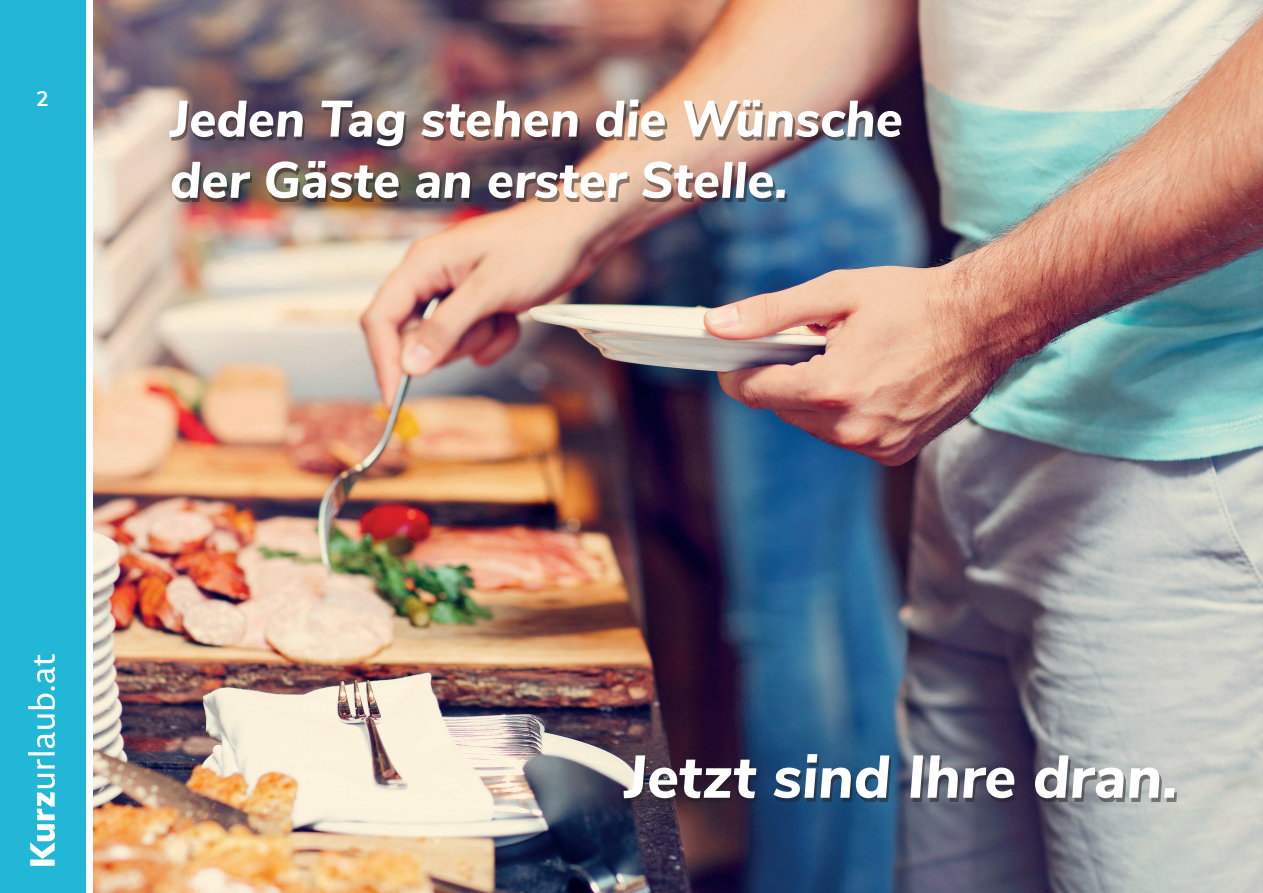
<style>
.page{position:relative;width:1263px;height:893px;background:#fff}
.page>*{position:absolute;margin:0;border:0;box-sizing:border-box;transform-origin:0 0}
.t1{font:italic 800 60px "Nunito Sans";color:#fff}
.t2{font:italic 800 51px/61.2px "Nunito Sans";color:#fff}
.t3{font:700 21px "Nunito Sans";color:#fff}
</style>
<div class="page">
<div style="left:0;top:0;width:85px;height:893px;background:#22b7d6"></div>
<svg style="left:30px;top:774px;width:25px;height:92px"></svg>
<svg style="left:37px;top:759px;width:18px;height:9px"></svg>
<hr style="left:28px;top:752px;width:27px;height:3px;background:#fff">
<svg style="left:28px;top:654px;width:27px;height:94px"></svg>
<img style="left:94px;top:0;width:1169px;height:893px">
<div style="left:171px;top:103px;width:732px;height:99px;background:#231f20;opacity:.5"></div>
<div style="left:625px;top:758px;width:551px;height:44px;background:#231f20;opacity:.5"></div>
<p class="t3" style="left:36px;top:84px;width:14px">2</p>
<p class="t2" style="left:170px;top:85px;width:734px">Jeden Tag stehen die Wünsche der Gäste an erster Stelle.</p>
<p class="t1" style="left:624px;top:733px;width:555px">Jetzt sind Ihre dran.</p>
</div>
